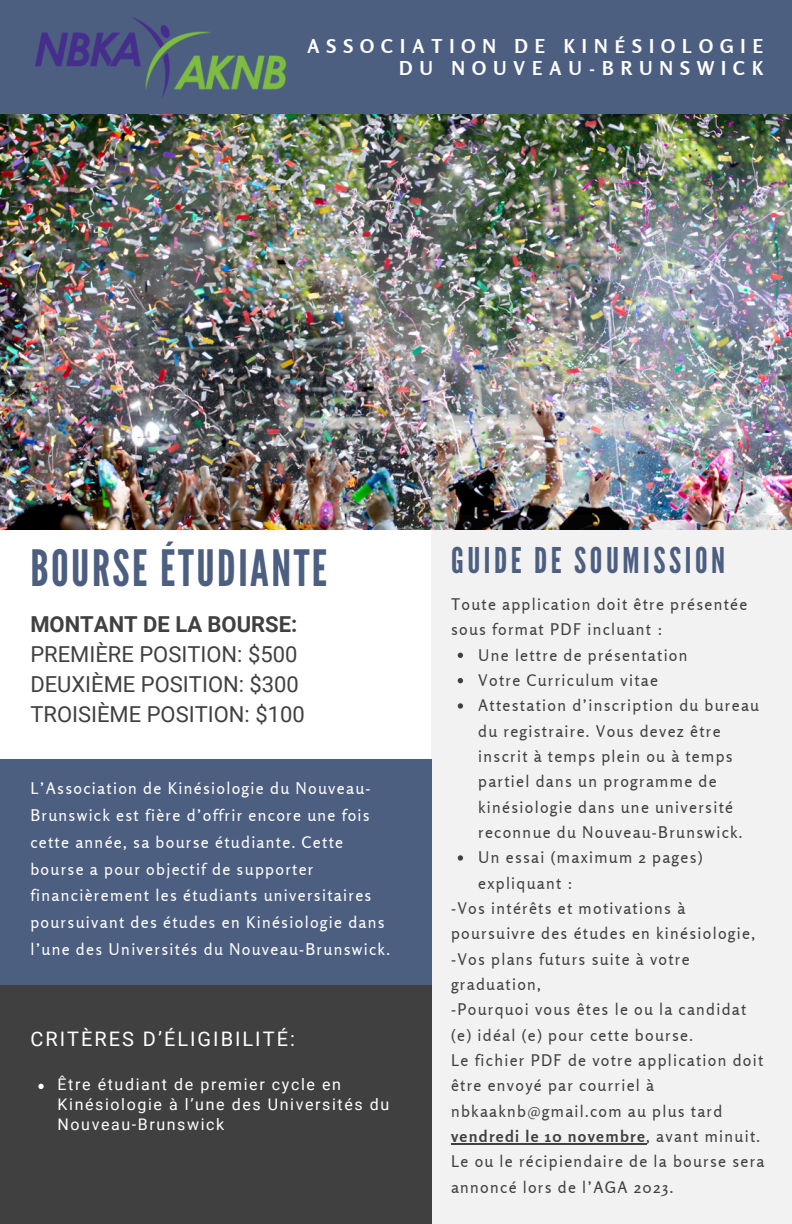
<style>
.page{position:relative;width:792px;height:1224px;background:#fff}
.page>*{position:absolute;margin:0;border:0;box-sizing:border-box;transform-origin:0 0}
.t1{font:50px "League Gothic";letter-spacing:.05em;color:#4d5f81}
.t2{font:35.4px "League Gothic";letter-spacing:.1em;color:#4d5f81}
.t3{font:22px "Roboto";color:#414040}
.t4{font:700 22px "Roboto";color:#414040}
.t5{font:20px "Roboto";letter-spacing:.1em;color:#fff}
.t6{font:700 19px/22.4px "Rosario";letter-spacing:.37em;color:#fff;text-align:right}
.t7{font:16px/25.4px "Rosario";letter-spacing:.08em;color:#414040}
.t8{font:16px/26.8px "Rosario";letter-spacing:.08em;color:#fff}
.t9{font:16px/20px "Roboto";letter-spacing:.1em;color:#fff}
.s1{font-weight:700}
</style>
<div class="page">
<img style="left:0;top:114px;width:792px;height:415px">
<div style="left:432px;top:515px;width:360px;height:709px;background:#f2f2f2"></div>
<div style="left:0;top:759px;width:432px;height:227px;background:#4d5f81"></div>
<div style="left:0;top:986px;width:432px;height:238px;background:#414040"></div>
<div style="left:0;top:0;width:792px;height:114px;background:#4d5f81"></div>
<img style="left:35px;top:17px;width:251px;height:81px">
<svg style="left:458px;top:653px;width:5px;height:5px"></svg>
<svg style="left:458px;top:678px;width:5px;height:5px"></svg>
<svg style="left:458px;top:703px;width:5px;height:6px"></svg>
<svg style="left:458px;top:855px;width:5px;height:6px"></svg>
<hr style="left:451px;top:1143px;width:195px;height:2px;background:#414040">
<svg style="left:38px;top:1084px;width:6px;height:5px"></svg>
<p class="t6" style="left:308px;top:35px;width:457px">ASSOCIATION DE KINÉSIOLOGIE<br>DU NOUVEAU-BRUNSWICK</p>
<p class="t1" style="left:30px;top:539px;width:298px">BOURSE ÉTUDIANTE</p>
<p class="t4" style="left:30px;top:612px;width:269px">MONTANT DE LA BOURSE:</p>
<p class="t3" style="left:30px;top:642px;width:269px">PREMIÈRE POSITION: $500</p>
<p class="t3" style="left:30px;top:672px;width:270px">DEUXIÈME POSITION: $300</p>
<p class="t3" style="left:30px;top:702px;width:276px">TROISIÈME POSITION: $100</p>
<p class="t8" style="left:30px;top:775px;width:361px">L’Association de Kinésiologie du Nouveau-Brunswick est fière d’offrir encore une fois cette année, sa bourse étudiante. Cette bourse a pour objectif de supporter financièrement les étudiants universitaires poursuivant des études en Kinésiologie dans l’une des Universités du Nouveau-Brunswick.</p>
<p class="t5" style="left:30px;top:1028px;width:266px">CRITÈRES D’ÉLIGIBILITÉ:</p>
<p class="t9" style="left:58px;top:1075px;width:333px">Être étudiant de premier cycle en<br>Kinésiologie à l’une des Universités du<br>Nouveau-Brunswick</p>
<p class="t2" style="left:451px;top:539px;width:276px">GUIDE DE SOUMISSION</p>
<p class="t7" style="left:451px;top:591px;width:298px">Toute application doit être présentée sous format PDF incluant :</p>
<p class="t7" style="left:478px;top:642px;width:211px">Une lettre de présentation</p>
<p class="t7" style="left:478px;top:667px;width:181px">Votre Curriculum vitae</p>
<p class="t7" style="left:478px;top:693px;width:282px">Attestation d’inscription du bureau du registraire. Vous devez être inscrit à temps plein ou à temps partiel dans un programme de kinésiologie dans une université reconnue du Nouveau-Brunswick.</p>
<p class="t7" style="left:478px;top:845px;width:226px">Un essai (maximum 2 pages) expliquant :</p>
<p class="t7" style="left:451px;top:895px;width:306px">-Vos intérêts et motivations à poursuivre des études en kinésiologie,</p>
<p class="t7" style="left:451px;top:946px;width:240px">-Vos plans futurs suite à votre graduation,</p>
<p class="t7" style="left:451px;top:997px;width:297px">-Pourquoi vous êtes le ou la candidat (e) idéal (e) pour cette bourse.</p>
<p class="t7" style="left:451px;top:1047px;width:315px">Le fichier PDF de votre application doit être envoyé par courriel à nbkaaknb@gmail.com au plus tard <span class="s1">vendredi le 10 novembre</span>, avant minuit.<br>Le ou le récipiendaire de la bourse sera annoncé lors de l’AGA 2023.</p>
</div>
